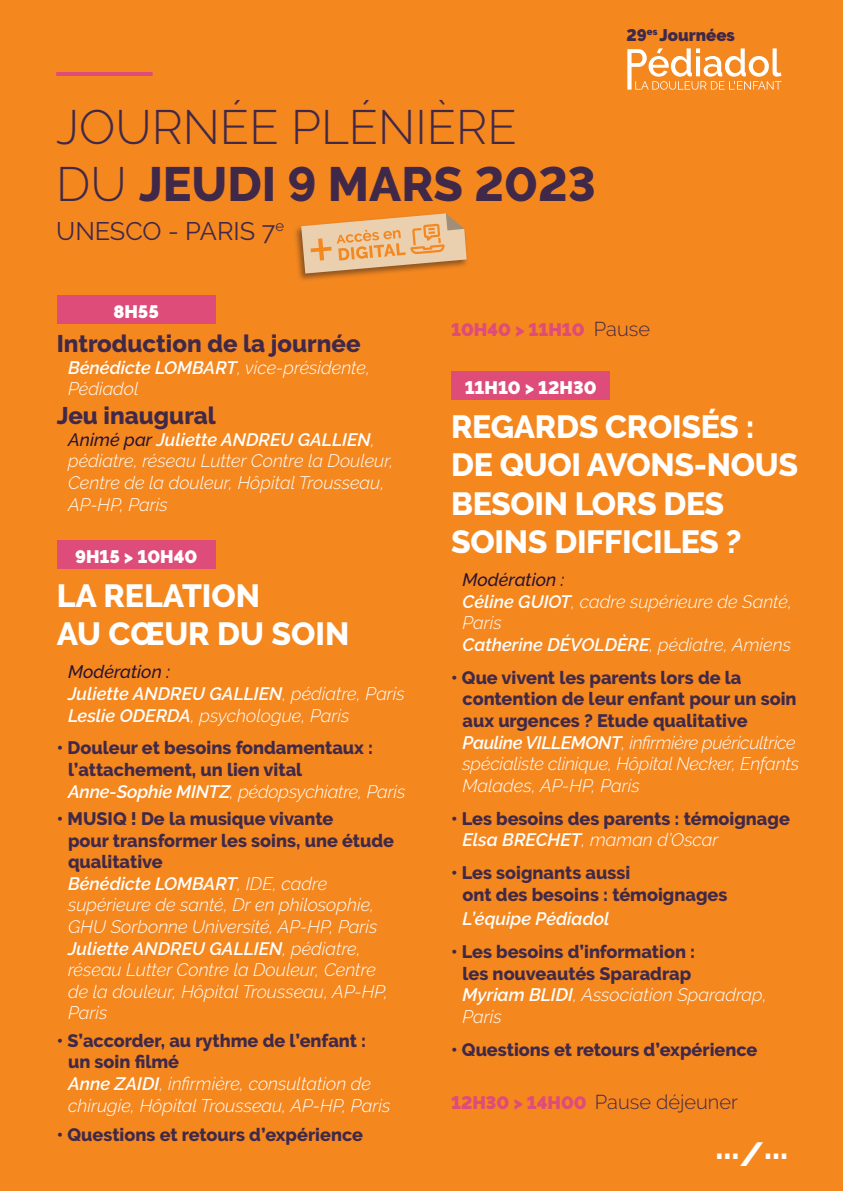
<style>
.page{position:relative;width:843px;height:1191px;background:#fff}
.page>*{position:absolute;margin:0;border:0;box-sizing:border-box;transform-origin:0 0}
.t1{font:300 48px/57.6px "Raleway";color:#402948}
.t2{font:800 33.4px "Raleway";color:#fff}
.t3{font:800 32px/38.4px "Raleway";letter-spacing:-.01em;color:#fff}
.t4{font:25.4px "Raleway";color:#402948}
.t5{font:800 24px "Raleway";color:#402948}
.t6{font:300 20px "Raleway";color:#402948}
.t7{font:italic 300 18px/21.6px "Raleway";color:#fff}
.t8{font:800 18px/21.6px "Raleway";color:#402948}
.t9{font:italic 600 18px/21.6px "Raleway";color:#fff}
.t10{font:900 18px "Raleway";color:#fff}
.t11{font:900 18px "Raleway";color:#de4c79}
.t12{font:900 16.8px "Raleway";color:#402948}
.s1{font-weight:800}
.s2{font-weight:600}
.s3{font-weight:500;color:#2a1431}
.s4{font-weight:300}
.s5{font-weight:600;font-style:italic;color:#fff}
.s6{font-weight:300;font-style:italic;color:#fff}
.s7{font-weight:800;font-style:normal;color:#402948}
.s8{font-weight:300;font-size:20px;color:#402948}
.s9{font-weight:900;font-size:18px;color:#de4c79}
</style>
<div class="page">
<div style="left:0;top:0;width:842px;height:1191px;background:#f5871f"></div>
<svg style="left:627px;top:48px;width:154px;height:42px"></svg>
<hr style="left:56px;top:72px;width:97px;height:4px;background:#de4c79">
<div style="left:57px;top:295px;width:158px;height:28px;background:#de4c79"></div>
<div style="left:57px;top:540px;width:158px;height:28px;background:#de4c79"></div>
<div style="left:451px;top:371px;width:158px;height:28px;background:#de4c79"></div>
<div style="left:293px;top:212px;width:175px;height:70px;background:#231f20;opacity:.5"></div>
<svg style="left:301px;top:213px;width:165px;height:60px"></svg>
<h1 class="t1" style="left:56px;top:98px;width:541px">JOURNÉE PLÉNIÈRE<br>DU <span class="s1">JEUDI 9 MARS 2023</span></h1>
<h3 class="t4" style="left:56px;top:216px;width:229px">UNESCO - PARIS 7<sup>e</sup></h3>
<p class="t12" style="left:626px;top:25px;width:110px">29<sup>es</sup> Journées</p>
<p class="t10" style="left:113px;top:301px;width:47px">8H55</p>
<h3 class="t5" style="left:57px;top:330px;width:305px">Introduction de la journée</h3>
<p class="t7" style="left:68px;top:356px;width:303px"><span class="s2">Bénédicte LOMBART</span>, vice-présidente,<br>Pédiadol</p>
<h3 class="t5" style="left:57px;top:402px;width:161px">Jeu inaugural</h3>
<p class="t7" style="left:68px;top:428px;width:327px"><span class="s3">Animé par</span> <span class="s2">Juliette ANDREU GALLIEN</span>, pédiatre, réseau Lutter Contre la Douleur, Centre de la douleur, Hôpital Trousseau, AP-HP, Paris</p>
<p class="t10" style="left:75px;top:546px;width:124px">9H15 &gt; 10H40</p>
<h3 class="t3" style="left:57px;top:576px;width:294px">LA RELATION<br>AU CŒUR DU SOIN</h3>
<p class="t9" style="left:68px;top:661px;width:338px"><span class="s3">Modération :<br></span>Juliette ANDREU GALLIEN<span class="s4">, pédiatre, Paris<br></span>Leslie ODERDA<span class="s4">, psychologue, Paris</span></p>
<p class="t8" style="left:68px;top:737px;width:338px;text-indent:-11px">• Douleur et besoins fondamentaux : l’attachement, un lien vital<br><span class="s5">Anne-Sophie MINTZ</span><span class="s6">, pédopsychiatre, Paris</span></p>
<p class="t7" style="left:68px;top:807px;width:327px;text-indent:-11px"><span class="s7">• MUSIQ ! De la musique vivante<br>pour transformer les soins, une étude qualitative<br></span><span class="s2">Bénédicte LOMBART</span>, IDE, cadre supérieure de santé, Dr en philosophie,<br>GHU Sorbonne Université, AP-HP, Paris<br><span class="s2">Juliette ANDREU GALLIEN</span>, pédiatre, réseau Lutter Contre la Douleur, Centre de la douleur, Hôpital Trousseau, AP-HP,<br>Paris</p>
<p class="t7" style="left:68px;top:1029px;width:323px;text-indent:-11px"><span class="s7">• S’accorder, au rythme de l’enfant : un soin filmé<br></span><span class="s2">Anne ZAIDI</span>, infirmière, consultation de chirugie, Hôpital Trousseau, AP-HP, Paris</p>
<p class="t8" style="left:57px;top:1124px;width:308px">• Questions et retours d’expérience</p>
<p class="t11" style="left:451px;top:319px;width:200px">10H40 &gt; 11H10 <span class="s8">Pause</span></p>
<p class="t10" style="left:464px;top:377px;width:133px">11H10 &gt; 12H30</p>
<h3 class="t3" style="left:451px;top:408px;width:348px">REGARDS CROISÉS :<br>DE QUOI AVONS-NOUS<br>BESOIN LORS DES<br>SOINS DIFFICILES ?</h3>
<p class="t7" style="left:462px;top:569px;width:331px"><span class="s3">Modération :<br></span><span class="s2">Céline GUIOT</span>, cadre supérieure de Santé,<br>Paris<br><span class="s2">Catherine DÉVOLDÈRE</span>, pédiatre, Amiens</p>
<p class="t8" style="left:462px;top:667px;width:338px;text-indent:-11px">• Que vivent les parents lors de la contention de leur enfant pour un soin aux urgences ? Etude qualitative <span class="s5">Pauline VILLEMONT</span><span class="s6">, infirmière puéricultrice spécialiste clinique, Hôpital Necker, Enfants Malades, AP-HP, Paris</span></p>
<p class="t8" style="left:462px;top:808px;width:329px;text-indent:-11px">• Les besoins des parents : témoignage<br><span class="s5">Elsa BRECHET</span><span class="s6">, maman d’Oscar</span></p>
<p class="t8" style="left:462px;top:862px;width:266px;text-indent:-11px">• Les soignants aussi<br>ont des besoins : témoignages</p>
<p class="t9" style="left:462px;top:908px;width:148px">L’équipe Pédiadol</p>
<p class="t8" style="left:462px;top:941px;width:306px;text-indent:-11px">• Les besoins d’information :<br>les nouveautés Sparadrap<br><span class="s5">Myriam BLIDI</span><span class="s6">, Association Sparadrap,<br>Paris</span></p>
<p class="t8" style="left:451px;top:1038px;width:308px">• Questions et retours d’expérience</p>
<p class="t6" style="left:451px;top:1090px;width:288px"><span class="s9">12H30 &gt; 14H00</span> Pause déjeuner</p>
<h2 class="t2" style="left:715px;top:1128px;width:74px">.../...</h2>
</div>
